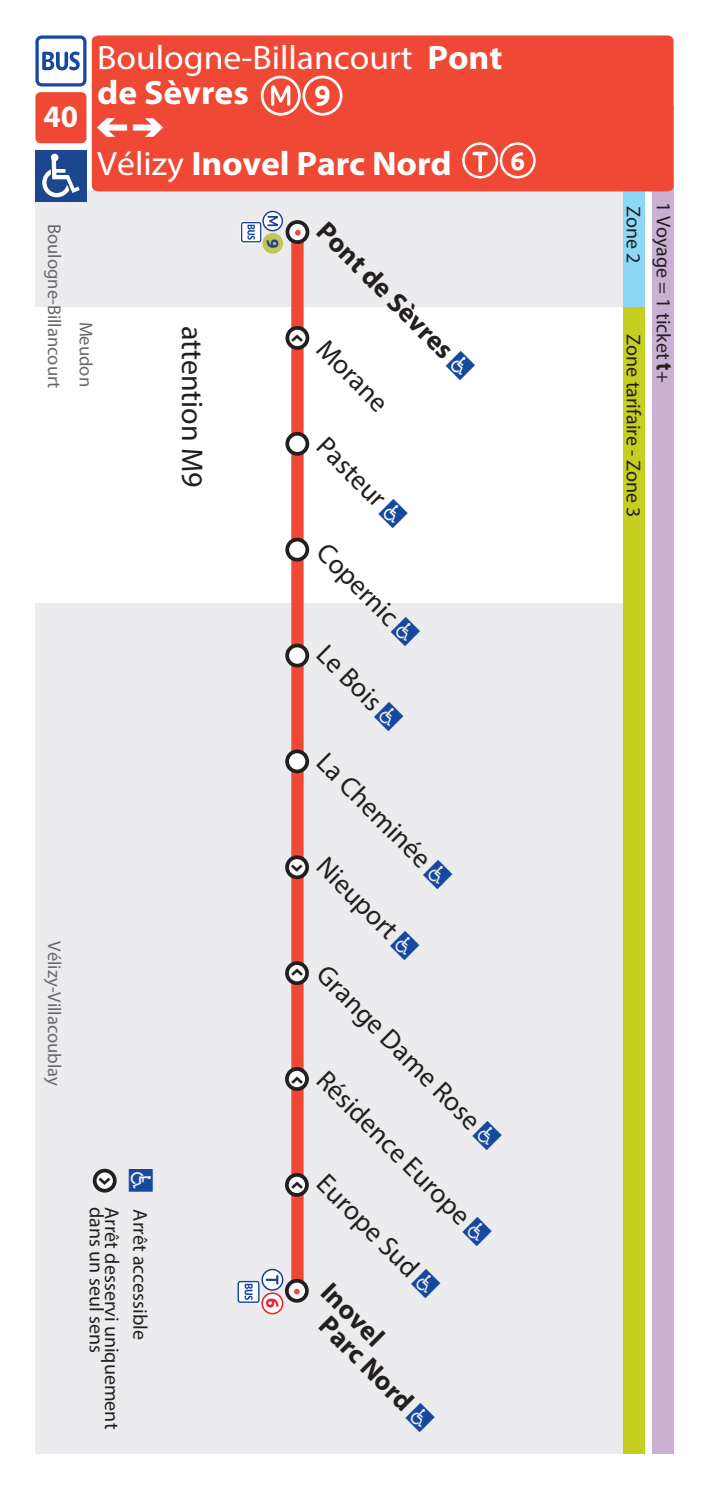
<style>
.page{position:relative;width:709px;height:1489px;background:#fff}
.page>*{position:absolute;margin:0;border:0;box-sizing:border-box;transform-origin:0 0}
.t1{font:34px/35px "Myriad Pro";color:#fff;scale:1.05 1}
.t2{font:700 34px "Myriad Pro";letter-spacing:-.005em;color:#fff;scale:1.05 1}
.t3{font:700 31.25px "Myriad Pro";color:#fff}
.t4{font:30px "Myriad Pro";color:#231f20}
.t5{font:700 28.75px "Ubuntu";color:#fff}
.t6{font:28.5px "phebus";color:#fff;scale:1.05 1}
.t7{font:27.5px "Myriad Pro";color:#231f20}
.t8{font:700 27.5px/25px "Myriad Pro";color:#231f20}
.t9{font:700 26px "Ubuntu";color:#fff}
.t10{font:20px/30px "Myriad Pro";color:#231f20}
.t11{font:18.5px "Myriad Pro";color:#68686b}
.t12{font:700 17.75px "Ubuntu";color:#ee1b29}
.t13{font:700 16.75px "Ubuntu";color:#1b3f94}
.t14{font:12.5px "phebus";color:#231f20}
.t15{font:12.25px "phebus";color:#231f20}
.s1{font-weight:700}
.s2{font-weight:400}
.s3{font-family:"han";font-weight:400;font-size:21.25px;color:#15489e}
.s4{font-family:"han";font-size:21.25px;color:#15489e}
.s5{font-family:"han";font-size:23.75px;color:#15489e}
.s6{font-weight:700;font-size:23px}
</style>
<div class="page">
<div style="left:35px;top:191px;width:603px;height:115px;background:#ececee"></div>
<div style="left:35px;top:602px;width:603px;height:851px;background:#ececee"></div>
<div style="left:291px;top:233px;width:12px;height:1059px;background:#ef4835"></div>
<svg style="left:285px;top:1172px;width:24px;height:24px"></svg>
<svg style="left:285px;top:1066px;width:24px;height:24px"></svg>
<svg style="left:285px;top:961px;width:24px;height:24px"></svg>
<svg style="left:285px;top:855px;width:24px;height:24px"></svg>
<svg style="left:285px;top:749px;width:24px;height:24px"></svg>
<svg style="left:285px;top:643px;width:24px;height:24px"></svg>
<svg style="left:285px;top:537px;width:24px;height:24px"></svg>
<svg style="left:285px;top:432px;width:24px;height:23px"></svg>
<svg style="left:285px;top:326px;width:24px;height:24px"></svg>
<svg style="left:93px;top:1168px;width:24px;height:24px"></svg>
<div style="left:262px;top:233px;width:21px;height:21px;background:#c3c653;border-radius:50%"></div>
<svg style="left:240px;top:211px;width:69px;height:33px"></svg>
<div style="left:623px;top:106px;width:21px;height:1347px;background:#8dd7f7"></div>
<div style="left:652px;top:106px;width:21px;height:1347px;background:#cab1d4"></div>
<div style="left:623px;top:307px;width:21px;height:1146px;background:#c5cf20"></div>
<div style="left:35px;top:92px;width:51px;height:51px;background:#ef4835;border-radius:5px"></div>
<div style="left:92px;top:35px;width:581px;height:156px;background:#ef4835"></div>
<svg style="left:35px;top:35px;width:51px;height:51px"></svg>
<svg style="left:261px;top:76px;width:81px;height:40px"></svg>
<svg style="left:462px;top:142px;width:73px;height:36px"></svg>
<svg style="left:237px;top:1268px;width:72px;height:46px"></svg>
<div style="left:35px;top:150px;width:51px;height:51px;background:#1c468d"></div>
<svg style="left:42px;top:154px;width:38px;height:43px"></svg>
<h1 class="t1" style="left:97px;top:40px;width:387px">Boulogne-Billancourt <span class="s1">Pont de Sèvres</span></h1>
<h3 class="t6" style="left:97px;top:114px;width:64px">&amp;é</h3>
<h1 class="t2" style="left:97px;top:145px;width:339px"><span class="s2">Vélizy</span> Inovel Parc Nord</h1>
<h3 class="t8" style="left:330px;top:218px;width:208px;rotate:45deg">Pont de Sèvres <span class="s3">h</span></h3>
<h3 class="t5" style="left:314px;top:78px;width:18px">9</h3>
<h2 class="t3" style="left:44px;top:99px;width:36px">40</h2>
<p class="t11" style="left:66px;top:224px;width:165px;rotate:90deg">Boulogne-Billancourt</p>
<p class="t13" style="left:283px;top:239px;width:11px;rotate:90deg">9</p>
<p class="t11" style="left:98px;top:321px;width:67px;rotate:90deg">Meudon</p>
<h3 class="t4" style="left:210px;top:325px;width:163px;rotate:90deg">attention M9</h3>
<p class="t15" style="left:303px;top:331px;width:14px;rotate:90deg">&lt;</p>
<h3 class="t7" style="left:333px;top:332px;width:90px;rotate:45deg">Morane</h3>
<h3 class="t7" style="left:333px;top:429px;width:113px;rotate:45deg">Pasteur <span class="s4">h</span></h3>
<p class="t11" style="left:66px;top:941px;width:146px;rotate:90deg">Vélizy-Villacoublay</p>
<p class="t14" style="left:111px;top:1175px;width:14px;rotate:90deg">&gt;</p>
<p class="t10" style="left:156px;top:1169px;width:172px;rotate:90deg"><span class="s5">h</span> Arrêt accessible</p>
<p class="t10" style="left:127px;top:1206px;width:223px;rotate:90deg">Arrêt desservi uniquement</p>
<p class="t10" style="left:112px;top:1206px;width:147px;rotate:90deg">dans un seul sens</p>
<p class="t15" style="left:303px;top:862px;width:14px;rotate:90deg">&gt;</p>
<p class="t15" style="left:303px;top:966px;width:14px;rotate:90deg">&lt;</p>
<p class="t15" style="left:303px;top:1073px;width:14px;rotate:90deg">&lt;</p>
<p class="t15" style="left:303px;top:1178px;width:14px;rotate:90deg">&lt;</p>
<p class="t12" style="left:283px;top:1297px;width:12px;rotate:90deg">6</p>
<h3 class="t7" style="left:333px;top:535px;width:131px;rotate:45deg">Copernic <span class="s4">h</span></h3>
<h3 class="t7" style="left:333px;top:637px;width:107px;rotate:45deg">Le Bois <span class="s4">h</span></h3>
<h3 class="t7" style="left:333px;top:745px;width:151px;rotate:45deg">La Cheminée</h3>
<h3 class="t7" style="left:333px;top:850px;width:104px;rotate:45deg">Nieuport</h3>
<h3 class="t7" style="left:333px;top:957px;width:246px;rotate:45deg">Grange Dame Rose <span class="s4">h</span></h3>
<h3 class="t7" style="left:333px;top:1063px;width:232px;rotate:45deg">Résidence Europe <span class="s4">h</span></h3>
<h3 class="t7" style="left:333px;top:1166px;width:160px;rotate:45deg">Europe Sud <span class="s4">h</span></h3>
<h3 class="t8" style="left:350px;top:1294px;width:148px;text-indent:-22px;rotate:45deg">Inovel<br>Parc Nord <span class="s3">h</span></h3>
<h3 class="t9" style="left:510px;top:144px;width:16px">6</h3>
<p class="t10" style="left:679px;top:202px;width:182px;rotate:90deg">1 Voyage = 1 ticket <span class="s6">t</span>+<br>Zone 2</p>
<p class="t10" style="left:649px;top:334px;width:185px;rotate:90deg">Zone tarifaire - Zone 3</p>
</div>
